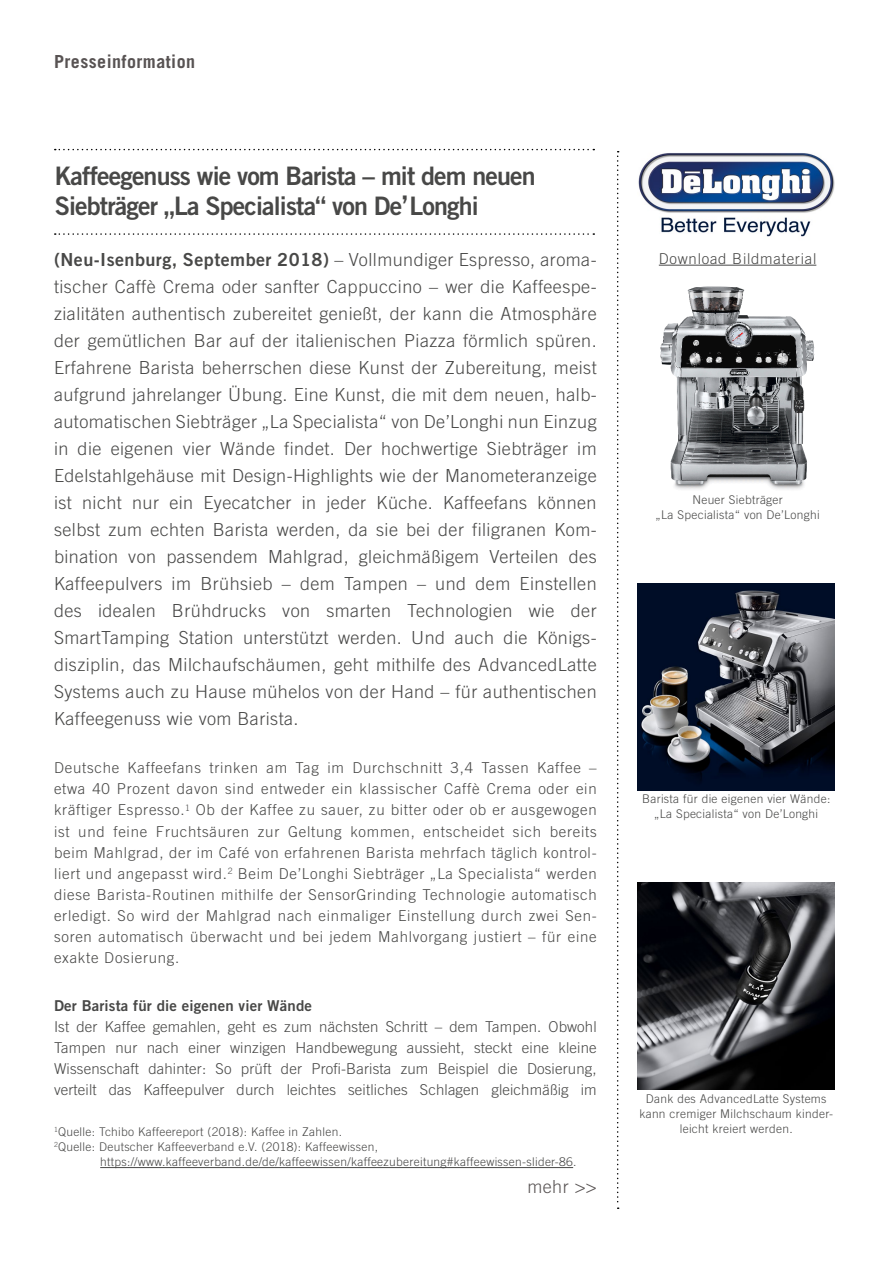
<style>
.page{position:relative;width:893px;height:1263px;background:#fff}
.page>*{position:absolute;margin:0;border:0;box-sizing:border-box;transform-origin:0 0}
.t1{font:25.5px/30px "Trade Gothic LT Bold Two";letter-spacing:-.035em;color:#484847}
.t2{font:300 18px/27px "Trade Gothic LT";letter-spacing:.025em;color:#484847;text-align:justify}
.t3{font:18px "Trade Gothic LT Bold Two";letter-spacing:.025em;color:#484847}
.t4{font:700 18px "Trade Gothic LT";letter-spacing:.025em;color:#585353}
.t5{font:300 18px "Trade Gothic LT";color:#585353}
.t6{font:300 15px/21px "Trade Gothic LT";letter-spacing:.05em;color:#484847;text-align:justify}
.t7{font:15px "Trade Gothic LT Bold Two";letter-spacing:.01em;color:#484847}
.t8{font:300 12px/15px "Trade Gothic LT";letter-spacing:.025em;color:#484847;text-align:center}
.s1{font-size:27px}
.s2{font-family:"Trade Gothic LT";font-weight:300}
</style>
<div class="page">
<svg style="left:55px;top:149px;width:539px;height:1px"></svg>
<svg style="left:55px;top:233px;width:539px;height:2px"></svg>
<svg style="left:617px;top:151px;width:2px;height:1058px"></svg>
<img style="left:638px;top:153px;width:196px;height:84px">
<hr style="left:659px;top:265px;width:157px;height:1px;background:#484847">
<hr style="left:100px;top:1167px;width:473px;height:1px;background:#484847">
<img style="left:638px;top:882px;width:196px;height:207px">
<img style="left:638px;top:583px;width:196px;height:207px">
<img style="left:660px;top:286px;width:155px;height:204px">
<p class="t4" style="left:54px;top:50px;width:143px">Presseinformation</p>
<h1 class="t1" style="left:55px;top:161px;width:482px">Kaffeegenuss wie vom Barista – mit dem neuen<br>Siebträger „La Specialista“ von De<span class="s1">’</span>Longhi</h1>
<p class="t3" style="left:54px;top:249px;width:544px">(Neu-Isenburg, September 2018) <span class="s2">– Vollmundiger Espresso, aroma-</span></p>
<p class="t2" style="left:54px;top:273px;width:544px">tischer Caffè Crema oder sanfter Cappuccino – wer die Kaffeespe&shy;zialitäten authentisch zubereitet genießt, der kann die Atmosphäre der gemütlichen Bar auf der italienischen Piazza förmlich spüren.<br>Erfahrene Barista beherrschen diese Kunst der Zubereitung, meist aufgrund jahrelanger Übung. Eine Kunst, die mit dem neuen, halb&shy;automatischen Siebträger „La Specialista“ von De’Longhi nun Einzug in die eigenen vier Wände findet. Der hochwertige Siebträger im Edelstahlgehäuse mit Design-Highlights wie der Manometeranzeige ist nicht nur ein Eyecatcher in jeder Küche. Kaffeefans können selbst zum echten Barista werden, da sie bei der filigranen Kom&shy;bination von passendem Mahlgrad, gleichmäßigem Verteilen des Kaffeepulvers im Brühsieb – dem Tampen – und dem Einstellen des idealen Brühdrucks von smarten Technologien wie der SmartTamping Station unterstützt werden. Und auch die Königs&shy;disziplin, das Milchaufschäumen, geht mithilfe des AdvancedLatte Systems auch zu Hause mühelos von der Hand – für authentischen Kaffeegenuss wie vom Barista.</p>
<p class="t6" style="left:54px;top:757px;width:544px">Deutsche Kaffeefans trinken am Tag im Durchschnitt 3,4 Tassen Kaffee – etwa 40 Prozent davon sind entweder ein klassischer Caffè Crema oder ein kräftiger Espresso.<sup>1</sup> Ob der Kaffee zu sauer, zu bitter oder ob er ausgewogen ist und feine Fruchtsäuren zur Geltung kommen, entscheidet sich bereits beim Mahlgrad, der im Café von erfahrenen Barista mehrfach täglich kontrol&shy;liert und angepasst wird.<sup>2</sup> Beim De’Longhi Siebträger „La Specialista“ werden diese Barista-Routinen mithilfe der SensorGrinding Technologie automatisch erledigt. So wird der Mahlgrad nach einmaliger Einstellung durch zwei Sen&shy;soren automatisch überwacht und bei jedem Mahlvorgang justiert – für eine exakte Dosierung.</p>
<p class="t7" style="left:54px;top:996px;width:260px">Der Barista für die eigenen vier Wände</p>
<p class="t6" style="left:54px;top:1015px;width:544px">Ist der Kaffee gemahlen, geht es zum nächsten Schritt – dem Tampen. Obwohl Tampen nur nach einer winzigen Handbewegung aussieht, steckt eine kleine Wissenschaft dahinter: So prüft der Profi-Barista zum Beispiel die Dosierung, verteilt das Kaffeepulver durch leichtes seitliches Schlagen gleichmäßig im</p>
<p class="t8" style="left:54px;top:1124px;width:289px"><sup>1</sup>Quelle: Tchibo Kaffeereport (2018): Kaffee in Zahlen.</p>
<p class="t8" style="left:54px;top:1139px;width:326px"><sup>2</sup>Quelle: Deutscher Kaffeeverband e.V. (2018): Kaffeewissen,</p>
<p class="t8" style="left:100px;top:1154px;width:478px">https://www.kaffeeverband.de/de/kaffeewissen/kaffeezubereitung#kaffeewissen-slider-86.</p>
<p class="t5" style="left:527px;top:1176px;width:71px">mehr &gt;&gt;</p>
<p class="t6" style="left:659px;top:248px;width:159px">Download Bildmaterial</p>
<p class="t8" style="left:656px;top:492px;width:166px">Neuer Siebträger<br>„La Specialista“ von De’Longhi</p>
<p class="t8" style="left:642px;top:791px;width:190px">Barista für die eigenen vier Wände: „La Specialista“ von De’Longhi</p>
<p class="t8" style="left:639px;top:1091px;width:195px">Dank des AdvancedLatte Systems kann cremiger Milchschaum kinder&shy;leicht kreiert werden.</p>
</div>
